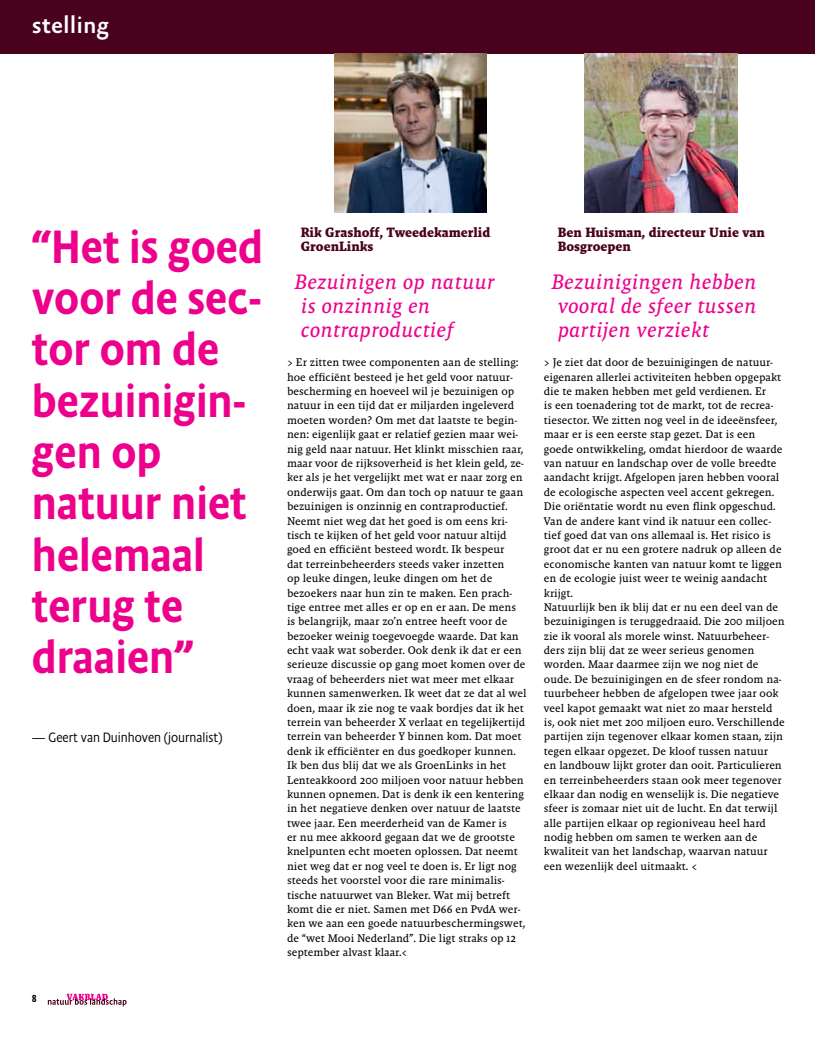
<style>
.page{position:relative;width:815px;height:1046px;background:#fff}
.page>*{position:absolute;margin:0;border:0;box-sizing:border-box;transform-origin:0 0}
.t1{font:500 47.5px/51.2px "Absara Sans LF Head";color:#ec008c}
.t2{font:500 25px "Absara Sans TF";color:#fff}
.t3{font:italic 21.25px/23.8px "Malaga Reg";color:#ec008c}
.t4{font:700 13.75px/14.4px "Malaga";color:#49011e}
.t5{font:300 13.75px "Absara Sans TF Head";color:#000}
.t6{font:11.25px/14.4px "Malaga Reg";color:#000}
.t7{font:500 10.38px "Absara Sans TF Head";color:#000}
</style>
<div class="page">
<div style="left:0;top:0;width:815px;height:53px;background:#49011e"></div>
<svg style="left:48px;top:993px;width:79px;height:13px"></svg>
<img style="left:585px;top:53px;width:152px;height:160px">
<img style="left:334px;top:53px;width:153px;height:160px">
<h2 class="t2" style="left:32px;top:11px;width:79px">stelling</h2>
<h1 class="t1" style="left:32px;top:221px;width:233px">“Het is goed voor de sec&shy;tor om de bezuinigin&shy;gen op natuur niet helemaal terug te draaien”</h1>
<p class="t5" style="left:32px;top:728px;width:192px">— Geert van Duinhoven (journalist)</p>
<p class="t7" style="left:32px;top:991px;width:6px">8</p>
<p class="t4" style="left:301px;top:225px;width:191px">Rik Grashoff, Tweedekamerlid<br>GroenLinks</p>
<h3 class="t3" style="left:295px;top:270px;width:202px">Bezuinigen op natuur is onzinnig en contraproductief</h3>
<p class="t6" style="left:287px;top:355px;width:241px">&gt; Er zitten twee componenten aan de stelling: hoe efficiënt besteed je het geld voor natuur&shy;bescherming en hoeveel wil je bezuinigen op natuur in een tijd dat er miljarden ingeleverd moeten worden? Om met dat laatste te begin&shy;nen: eigenlijk gaat er relatief gezien maar wei&shy;nig geld naar natuur. Het klinkt misschien raar, maar voor de rijksoverheid is het klein geld, ze&shy;ker als je het vergelijkt met wat er naar zorg en onderwijs gaat. Om dan toch op natuur te gaan bezuinigen is onzinnig en contraproductief.<br>Neemt niet weg dat het goed is om eens kri&shy;tisch te kijken of het geld voor natuur altijd goed en efficiënt besteed wordt. Ik bespeur<br>dat terreinbeheerders steeds vaker inzetten<br>op leuke dingen, leuke dingen om het de bezoekers naar hun zin te maken. Een prach&shy;tige entree met alles er op en er aan. De mens is belangrijk, maar zo’n entree heeft voor de bezoeker weinig toegevoegde waarde. Dat kan echt vaak wat soberder. Ook denk ik dat er een serieuze discussie op gang moet komen over de vraag of beheerders niet wat meer met elkaar kunnen samenwerken. Ik weet dat ze dat al wel doen, maar ik zie nog te vaak bordjes dat ik het terrein van beheerder X verlaat en tegelijkertijd terrein van beheerder Y binnen kom. Dat moet denk ik efficiënter en dus goedkoper kunnen.<br>Ik ben dus blij dat we als GroenLinks in het Lenteakkoord 200 miljoen voor natuur hebben kunnen opnemen. Dat is denk ik een kentering in het negatieve denken over natuur de laatste twee jaar. Een meerderheid van de Kamer is<br>er nu mee akkoord gegaan dat we de grootste knelpunten echt moeten oplossen. Dat neemt niet weg dat er nog veel te doen is. Er ligt nog steeds het voorstel voor die rare minimalis&shy;tische natuurwet van Bleker. Wat mij betreft komt die er niet. Samen met D66 en PvdA wer&shy;ken we aan een goede natuurbeschermingswet, de “wet Mooi Nederland”. Die ligt straks op 12 september alvast klaar.&lt;</p>
<p class="t4" style="left:558px;top:225px;width:209px">Ben Huisman, directeur Unie van<br>Bosgroepen</p>
<h3 class="t3" style="left:551px;top:270px;width:207px;text-align:justify">Bezuinigingen hebben vooral de sfeer tussen partijen verziekt</h3>
<p class="t6" style="left:544px;top:355px;width:242px">&gt; Je ziet dat door de bezuinigingen de natuur&shy;eigenaren allerlei activiteiten hebben opgepakt die te maken hebben met geld verdienen. Er<br>is een toenadering tot de markt, tot de recrea&shy;tiesector. We zitten nog veel in de ideeënsfeer, maar er is een eerste stap gezet. Dat is een goede ontwikkeling, omdat hierdoor de waarde van natuur en landschap over de volle breedte aandacht krijgt. Afgelopen jaren hebben vooral de ecologische aspecten veel accent gekregen.<br>Die oriëntatie wordt nu even flink opgeschud.<br>Van de andere kant vind ik natuur een collec&shy;tief goed dat van ons allemaal is. Het risico is groot dat er nu een grotere nadruk op alleen de economische kanten van natuur komt te liggen en de ecologie juist weer te weinig aandacht krijgt.<br>Natuurlijk ben ik blij dat er nu een deel van de bezuinigingen is teruggedraaid. Die 200 miljoen zie ik vooral als morele winst. Natuurbeheer&shy;ders zijn blij dat ze weer serieus genomen worden. Maar daarmee zijn we nog niet de oude. De bezuinigingen en de sfeer rondom na&shy;tuurbeheer hebben de afgelopen twee jaar ook veel kapot gemaakt wat niet zo maar hersteld is, ook niet met 200 miljoen euro. Verschillende partijen zijn tegenover elkaar komen staan, zijn tegen elkaar opgezet. De kloof tussen natuur<br>en landbouw lijkt groter dan ooit. Particulieren en terreinbeheerders staan ook meer tegenover elkaar dan nodig en wenselijk is. Die negatieve sfeer is zomaar niet uit de lucht. En dat terwijl alle partijen elkaar op regioniveau heel hard nodig hebben om samen te werken aan de kwaliteit van het landschap, waarvan natuur een wezenlijk deel uitmaakt. &lt;</p>
</div>
